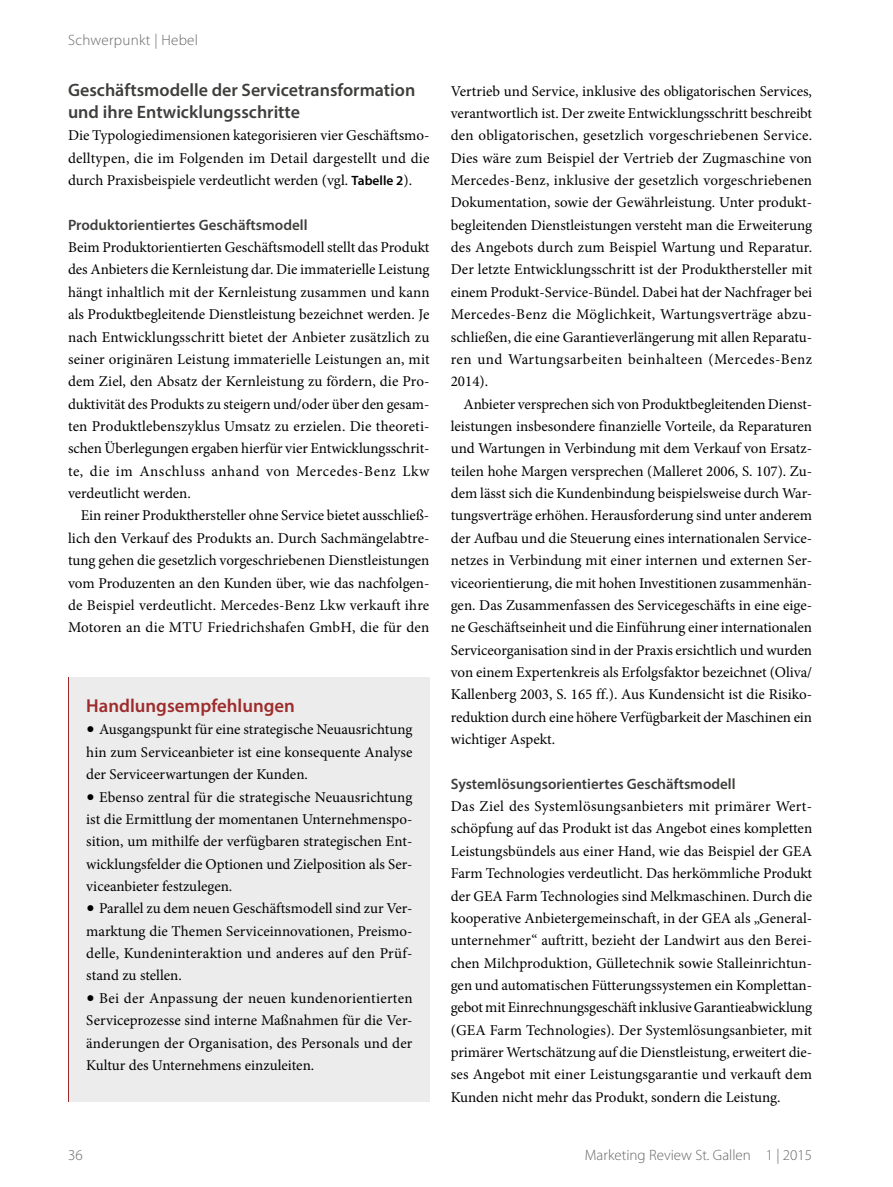
<style>
.page{position:relative;width:893px;height:1187px;background:#fff}
.page>*{position:absolute;margin:0;border:0;box-sizing:border-box;transform-origin:0 0}
.t1{font:600 18.75px "Myriad Pro";color:#9e2b2c}
.t2{font:600 18px/22.4px "Myriad Pro";color:#3e3e3d}
.t3{font:15px/22.4px "Minion Pro";color:#000;text-align:justify}
.t4{font:600 15px "Myriad Pro";color:#3e3e3d}
.t5{font:300 15px "Myriad Pro";letter-spacing:.005em;color:#676767}
.s1{font-family:"Myriad Pro";font-weight:600;font-size:13.5px}
.s2{font-size:22.5px}
</style>
<div class="page">
<div style="left:68px;top:677px;width:361px;height:424px;background:#ececec"></div>
<hr style="left:68px;top:677px;width:1px;height:424px;background:#9e2b2c">
<p class="t5" style="left:68px;top:32px;width:132px">Schwerpunkt | Hebel</p>
<p class="t2" style="left:68px;top:78px;width:349px">Geschäftsmodelle der Servicetransformation und ihre Entwicklungsschritte</p>
<p class="t3" style="left:68px;top:124px;width:363px">Die Typologiedimensionen kategorisieren vier Geschäftsmo&shy;delltypen, die im Folgenden im Detail dargestellt und die durch Praxisbeispiele verdeutlicht werden (vgl. <span class="s1">Tabelle 2</span>).</p>
<p class="t4" style="left:68px;top:215px;width:241px">Produktorientiertes Geschäftsmodell</p>
<p class="t3" style="left:68px;top:236px;width:363px">Beim Produktorientierten Geschäftsmodell stellt das Produkt des Anbieters die Kernleistung dar. Die immaterielle Leistung hängt inhaltlich mit der Kernleistung zusammen und kann als Produktbegleitende Dienstleistung bezeichnet werden. Je nach Entwicklungsschritt bietet der Anbieter zusätzlich zu seiner originären Leistung immaterielle Leistungen an, mit dem Ziel, den Absatz der Kernleistung zu fördern, die Pro&shy;duktivität des Produkts zu steigern und/oder über den gesam&shy;ten Produktlebenszyklus Umsatz zu erzielen. Die theoreti&shy;schen Überlegungen ergaben hierfür vier Entwicklungsschrit&shy;te, die im Anschluss anhand von Mercedes-Benz Lkw verdeutlicht werden.</p>
<p class="t3" style="left:68px;top:504px;width:363px;text-indent:13px">Ein reiner Produkthersteller ohne Service bietet ausschließ&shy;lich den Verkauf des Produkts an. Durch Sachmängelabtre&shy;tung gehen die gesetzlich vorgeschriebenen Dienstleistungen vom Produzenten an den Kunden über, wie das nachfolgen&shy;de Beispiel verdeutlicht. Mercedes-Benz Lkw verkauft ihre Motoren an die MTU Friedrichshafen GmbH, die für den</p>
<p class="t1" style="left:86px;top:693px;width:210px">Handlungsempfehlungen</p>
<p class="t3" style="left:86px;top:718px;width:328px"><span class="s2">•</span> Ausgangspunkt für eine strategische Neuausrichtung hin zum Serviceanbieter ist eine konsequente Analyse der Serviceerwartungen der Kunden.</p>
<p class="t3" style="left:86px;top:785px;width:328px"><span class="s2">•</span> Ebenso zentral für die strategische Neuausrichtung ist die Ermittlung der momentanen Unternehmenspo&shy;sition, um mithilfe der verfügbaren strategischen Ent&shy;wicklungsfelder die Optionen und Zielposition als Ser&shy;viceanbieter festzulegen.</p>
<p class="t3" style="left:86px;top:897px;width:328px"><span class="s2">•</span> Parallel zu dem neuen Geschäftsmodell sind zur Ver&shy;marktung die Themen Serviceinnovationen, Preismo&shy;delle, Kundeninteraktion und anderes auf den Prüf&shy;stand zu stellen.</p>
<p class="t3" style="left:86px;top:986px;width:328px"><span class="s2">•</span> Bei der Anpassung der neuen kundenorientierten Serviceprozesse sind interne Maßnahmen für die Ver&shy;änderungen der Organisation, des Personals und der Kultur des Unternehmens einzuleiten.</p>
<p class="t3" style="left:451px;top:80px;width:363px">Vertrieb und Service, inklusive des obligatorischen Services, verantwortlich ist. Der zweite Entwicklungsschritt beschreibt den obligatorischen, gesetzlich vorgeschriebenen Service.<br>Dies wäre zum Beispiel der Vertrieb der Zugmaschine von Mercedes-Benz, inklusive der gesetzlich vorgeschriebenen Dokumentation, sowie der Gewährleistung. Unter produkt&shy;begleitenden Dienstleistungen versteht man die Erweiterung des Angebots durch zum Beispiel Wartung und Reparatur.<br>Der letzte Entwicklungsschritt ist der Produkthersteller mit einem Produkt-Service-Bündel. Dabei hat der Nachfrager bei Mercedes-Benz die Möglichkeit, Wartungsverträge abzu&shy;schließen, die eine Garantieverlängerung mit allen Reparatu&shy;ren und Wartungsarbeiten beinhalteen (Mercedes-Benz 2014).</p>
<p class="t3" style="left:451px;top:392px;width:363px;text-indent:13px">Anbieter versprechen sich von Produktbegleitenden Dienst&shy;leistungen insbesondere finanzielle Vorteile, da Reparaturen und Wartungen in Verbindung mit dem Verkauf von Ersatz&shy;teilen hohe Margen versprechen (Malleret 2006, S. 107). Zu&shy;dem lässt sich die Kundenbindung beispielsweise durch War&shy;tungsverträge erhöhen. Herausforderung sind unter anderem der Aufbau und die Steuerung eines internationalen Service&shy;netzes in Verbindung mit einer internen und externen Ser&shy;viceorientierung, die mit hohen Investitionen zusammenhän&shy;gen. Das Zusammenfassen des Servicegeschäfts in eine eige&shy;ne Geschäftseinheit und die Einführung einer internationalen Serviceorganisation sind in der Praxis ersichtlich und wurden von einem Expertenkreis als Erfolgsfaktor bezeichnet (Oliva/ Kallenberg 2003, S. 165 ff.). Aus Kundensicht ist die Risiko&shy;reduktion durch eine höhere Verfügbarkeit der Maschinen ein wichtiger Aspekt.</p>
<p class="t4" style="left:451px;top:774px;width:286px">Systemlösungsorientiertes Geschäftsmodell</p>
<p class="t3" style="left:451px;top:795px;width:363px">Das Ziel des Systemlösungsanbieters mit primärer Wert&shy;schöpfung auf das Produkt ist das Angebot eines kompletten Leistungsbündels aus einer Hand, wie das Beispiel der GEA Farm Technologies verdeutlicht. Das herkömmliche Produkt der GEA Farm Technologies sind Melkmaschinen. Durch die kooperative Anbietergemeinschaft, in der GEA als „General&shy;unternehmer“ auftritt, bezieht der Landwirt aus den Berei&shy;chen Milchproduktion, Gülletechnik sowie Stalleinrichtun&shy;gen und automatischen Fütterungssystemen ein Komplettan&shy;gebot mit Einrechnungsgeschäft inklusive Garantieabwicklung (GEA Farm Technologies). Der Systemlösungsanbieter, mit primärer Wertschätzung auf die Dienstleistung, erweitert die&shy;ses Angebot mit einer Leistungsgarantie und verkauft dem Kunden nicht mehr das Produkt, sondern die Leistung.</p>
<p class="t5" style="left:68px;top:1146px;width:16px">36</p>
<p class="t5" style="left:585px;top:1146px;width:229px">Marketing Review St. Gallen 1 | 2015</p>
</div>
